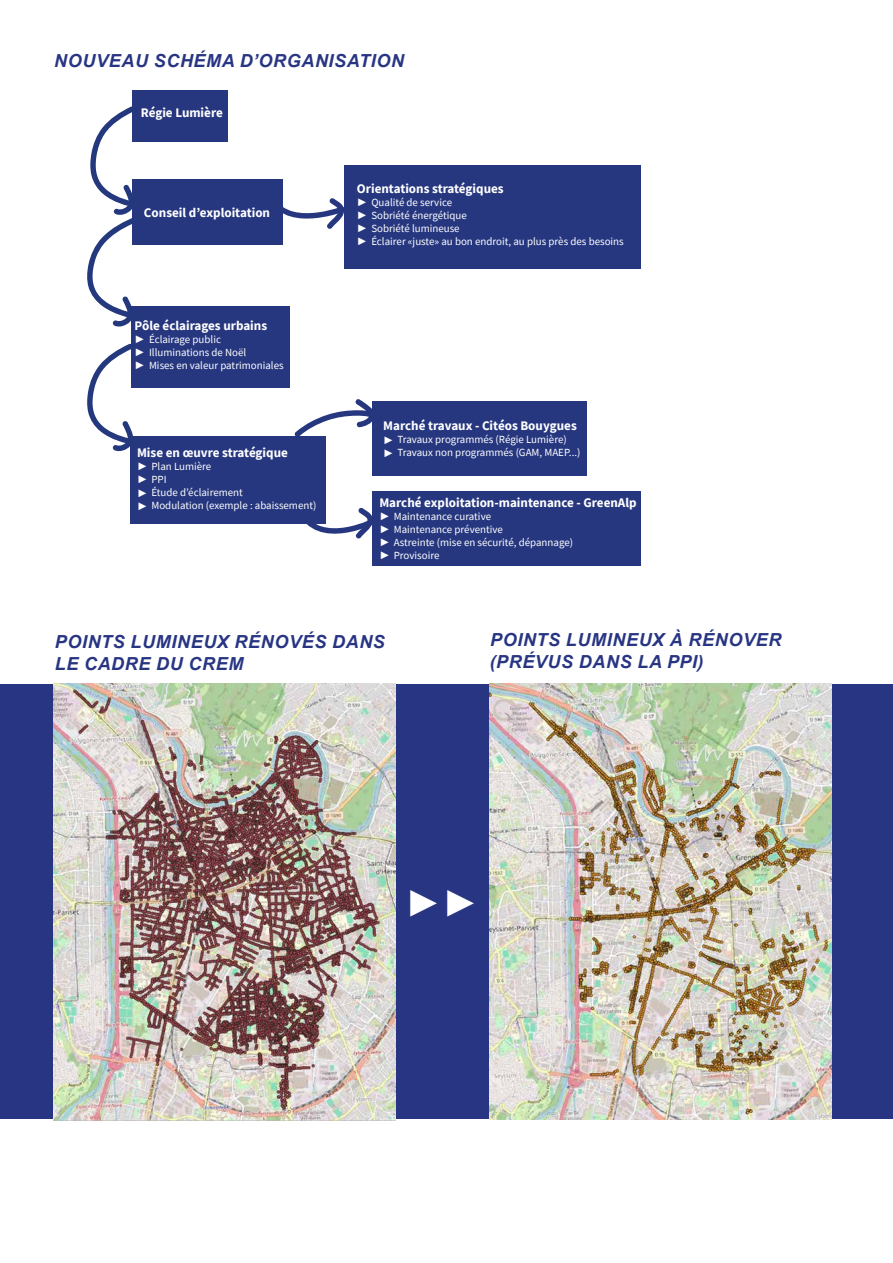
<style>
.page{position:relative;width:893px;height:1263px;background:#fff}
.page>*{position:absolute;margin:0;border:0;box-sizing:border-box;transform-origin:0 0}
.t1{font:900 37.5px "Arial";color:#fff}
.t2{font:italic 700 18px/21.6px "Arial";letter-spacing:.035em;color:#283583}
.t3{font:700 13.05px "Source Sans Pro";color:#fff}
.t4{font:10.95px/13px "Source Sans Pro";color:#fff}
.s1{font-family:"Arial";font-weight:900}
</style>
<div class="page">
<div style="left:0;top:684px;width:893px;height:434px;background:#283583"></div>
<img style="left:54px;top:684px;width:341px;height:436px">
<div style="left:372px;top:491px;width:269px;height:75px;background:#263780"></div>
<div style="left:372px;top:402px;width:215px;height:74px;background:#263780"></div>
<div style="left:131px;top:436px;width:195px;height:87px;background:#263780"></div>
<div style="left:132px;top:90px;width:95px;height:51px;background:#263780"></div>
<div style="left:132px;top:179px;width:150px;height:66px;background:#263780"></div>
<div style="left:132px;top:306px;width:158px;height:81px;background:#263780"></div>
<div style="left:344px;top:166px;width:297px;height:103px;background:#263780"></div>
<svg style="left:87px;top:106px;width:62px;height:222px"></svg>
<svg style="left:87px;top:343px;width:53px;height:109px"></svg>
<svg style="left:282px;top:198px;width:62px;height:31px"></svg>
<svg style="left:304px;top:508px;width:68px;height:31px"></svg>
<svg style="left:294px;top:399px;width:83px;height:37px"></svg>
<img style="left:490px;top:684px;width:341px;height:436px">
<h2 class="t2" style="left:54px;top:51px;width:351px">NOUVEAU SCHÉMA D’ORGANISATION</h2>
<p class="t3" style="left:141px;top:104px;width:84px">Régie Lumière</p>
<p class="t3" style="left:144px;top:204px;width:128px">Conseil d’exploitation</p>
<p class="t3" style="left:135px;top:317px;width:134px">Pôle éclairages urbains</p>
<p class="t4" style="left:135px;top:332px;width:150px"><span class="s1">►</span> Éclairage public<br><span class="s1">►</span> Illuminations de Noël<br><span class="s1">►</span> Mises en valeur patrimoniales</p>
<p class="t3" style="left:137px;top:444px;width:152px">Mise en œuvre stratégique</p>
<p class="t4" style="left:137px;top:460px;width:181px"><span class="s1">►</span> Plan Lumière<br><span class="s1">►</span> PPI<br><span class="s1">►</span> Étude d’éclairement<br><span class="s1">►</span> Modulation (exemple : abaissement)</p>
<p class="t3" style="left:357px;top:180px;width:148px">Orientations stratégiques</p>
<p class="t4" style="left:357px;top:196px;width:268px"><span class="s1">►</span> Qualité de service<br><span class="s1">►</span> Sobriété énergétique<br><span class="s1">►</span> Sobriété lumineuse<br><span class="s1">►</span> Éclairer «juste» au bon endroit, au plus près des besoins</p>
<p class="t3" style="left:383px;top:417px;width:195px">Marché travaux - Citéos Bouygues</p>
<p class="t4" style="left:383px;top:433px;width:199px"><span class="s1">►</span> Travaux programmés (Régie Lumière)<br><span class="s1">►</span> Travaux non programmés (GAM, MAEP...)</p>
<p class="t3" style="left:379px;top:494px;width:259px">Marché exploitation-maintenance - GreenAlp</p>
<p class="t4" style="left:379px;top:510px;width:195px"><span class="s1">►</span> Maintenance curative<br><span class="s1">►</span> Maintenance préventive<br><span class="s1">►</span> Astreinte (mise en sécurité, dépannage) <span class="s1">►</span> Provisoire</p>
<h2 class="t2" style="left:55px;top:631px;width:332px">POINTS LUMINEUX RÉNOVÉS DANS<br>LE CADRE DU CREM</h2>
<h2 class="t2" style="left:490px;top:630px;width:293px">POINTS LUMINEUX À RÉNOVER (PRÉVUS DANS LA PPI)</h2>
<h1 class="t1" style="left:405px;top:875px;width:76px">►►</h1>
</div>
